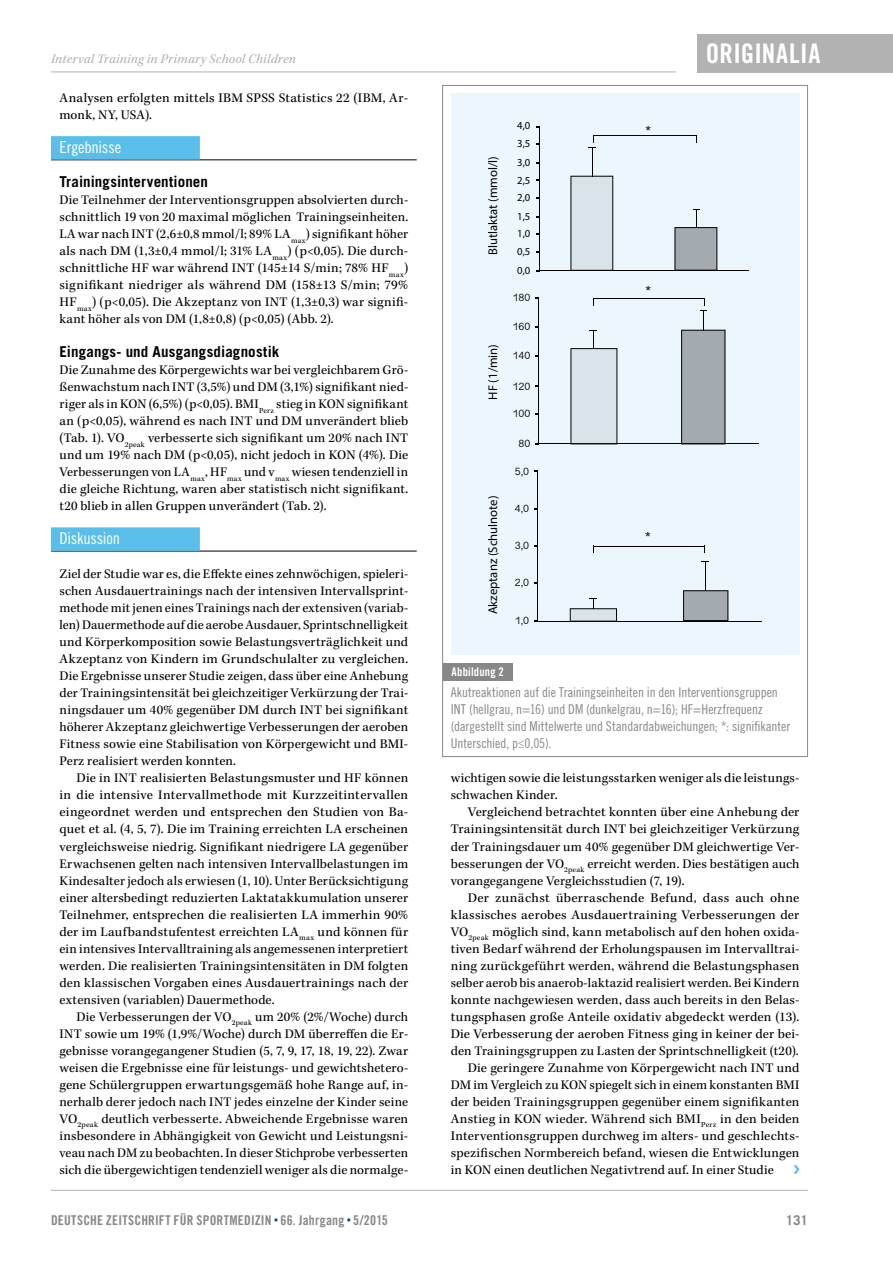
<style>
.page{position:relative;width:893px;height:1263px;background:#fff}
.page>*{position:absolute;margin:0;border:0;box-sizing:border-box;transform-origin:0 0}
.t1{font:27px "Trade Gothic LT Std Bd Cn 20";letter-spacing:.015em;color:#fff}
.t2{font:16.5px "Trade Gothic LT Std Cn 18";letter-spacing:-.01em;color:#fff}
.t3{font:700 15px "Trade Gothic LT Std";letter-spacing:.01em;color:#000}
.t4{font:13.5px/17px "Kepler Std";letter-spacing:.01em;color:#000;text-align:justify}
.t5{font:13.5px/17px "Trade Gothic LT Std Cn 18";letter-spacing:-.005em;color:#878787}
.t6{font:13.5px "Trade Gothic LT Std Bd Cn 20";letter-spacing:.015em;color:#878787}
.t7{font:italic 13.5px "Kepler Std";letter-spacing:.015em;color:#b3b2b2}
.t8{font:700 13.5px "Trade Gothic LT Std";color:#878787}
.t9{font:12.6px "Myriad Pro";color:#000}
.t10{font:12.6px "Myanmar Sangam MN";color:#000}
.t11{font:12px "Trade Gothic LT Std Bd Cn 20";letter-spacing:.015em;color:#fff}
.t12{font:10.8px "Myanmar Sangam MN";color:#000}
.t13{font:10.8px/17.9px "Myriad Pro";color:#000}
</style>
<div class="page">
<div style="left:697px;top:34px;width:196px;height:38px;background:#b3b2b2"></div>
<hr style="left:51px;top:72px;width:625px;height:1px;background:#b3b2b2">
<hr style="left:51px;top:1190px;width:757px;height:1px;background:#b3b2b2">
<svg style="left:793px;top:1165px;width:6px;height:9px"></svg>
<hr style="left:51px;top:159px;width:366px;height:1px;background:#000">
<div style="left:51px;top:136px;width:149px;height:24px;background:#59bee9"></div>
<hr style="left:51px;top:551px;width:366px;height:1px;background:#000">
<div style="left:51px;top:527px;width:149px;height:24px;background:#59bee9"></div>
<div style="left:443px;top:663px;width:69px;height:17px;background:#878787"></div>
<div style="left:451px;top:94px;width:348px;height:561px;background:#ebf6fd"></div>
<hr style="left:539px;top:270px;width:210px;height:1px;background:#000">
<hr style="left:539px;top:127px;width:1px;height:143px;background:#000">
<hr style="left:593px;top:135px;width:104px;height:1px;background:#000">
<hr style="left:538px;top:298px;width:1px;height:146px;background:#000">
<hr style="left:539px;top:443px;width:219px;height:1px;background:#000">
<hr style="left:593px;top:298px;width:112px;height:1px;background:#000">
<hr style="left:593px;top:546px;width:112px;height:1px;background:#000">
<hr style="left:538px;top:620px;width:224px;height:1px;background:#000">
<hr style="left:537px;top:471px;width:1px;height:150px;background:#000">
<svg style="left:570px;top:330px;width:47px;height:114px"></svg>
<svg style="left:570px;top:598px;width:47px;height:24px"></svg>
<svg style="left:570px;top:136px;width:43px;height:134px"></svg>
<svg style="left:674px;top:209px;width:43px;height:61px"></svg>
<svg style="left:681px;top:299px;width:44px;height:145px"></svg>
<svg style="left:683px;top:561px;width:45px;height:60px"></svg>
<p class="t7" style="left:51px;top:51px;width:246px">Interval Training in Primary School Children</p>
<p class="t4" style="left:60px;top:90px;width:350px">Analysen erfolgten mittels IBM SPSS Statistics 22 (IBM, Ar&shy;monk, NY, USA).</p>
<p class="t2" style="left:60px;top:137px;width:63px">Ergebnisse</p>
<p class="t3" style="left:60px;top:173px;width:150px">Trainingsinterventionen</p>
<p class="t4" style="left:60px;top:192px;width:350px">Die Teilnehmer der Interventionsgruppen absolvierten durch&shy;schnittlich 19 von 20 maximal möglichen Trainingseinheiten.<br>LA war nach INT (2,6±0,8 mmol/l; 89% LA<sub>max</sub>) signifikant höher als nach DM (1,3±0,4 mmol/l; 31% LA<sub>max</sub>) (p&lt;0,05). Die durch&shy;schnittliche HF war während INT (145±14 S/min; 78% HF<sub>max</sub>) signifikant niedriger als während DM (158±13 S/min; 79% HF<sub>max</sub>) (p&lt;0,05). Die Akzeptanz von INT (1,3±0,3) war signifi&shy;kant höher als von DM (1,8±0,8) (p&lt;0,05) (Abb. 2).</p>
<p class="t3" style="left:60px;top:343px;width:221px">Eingangs- und Ausgangsdiagnostik</p>
<p class="t4" style="left:60px;top:362px;width:350px">Die Zunahme des Körpergewichts war bei vergleichbarem Grö&shy;ßenwachstum nach INT (3,5%) und DM (3,1%) signifikant nied&shy;riger als in KON (6,5%) (p&lt;0,05). BMI<sub>Perz</sub> stieg in KON signifikant an (p&lt;0,05), während es nach INT und DM unverändert blieb (Tab. 1). VO<sub>2peak</sub> verbesserte sich signifikant um 20% nach INT und um 19% nach DM (p&lt;0,05), nicht jedoch in KON (4%). Die Verbesserungen von LA<sub>max</sub>, HF<sub>max</sub> und v<sub>max</sub> wiesen tendenziell in die gleiche Richtung, waren aber statistisch nicht signifikant. t20 blieb in allen Gruppen unverändert (Tab. 2).</p>
<p class="t2" style="left:60px;top:529px;width:62px">Diskussion</p>
<p class="t4" style="left:60px;top:566px;width:350px">Ziel der Studie war es, die Effekte eines zehnwöchigen, spieleri&shy;schen Ausdauertrainings nach der intensiven Intervallsprint&shy;methode mit jenen eines Trainings nach der extensiven (variab&shy;len) Dauermethode auf die aerobe Ausdauer, Sprintschnelligkeit und Körperkomposition sowie Belastungsverträglichkeit und Akzeptanz von Kindern im Grundschulalter zu vergleichen.<br>Die Ergebnisse unserer Studie zeigen, dass über eine Anhebung der Trainingsintensität bei gleichzeitiger Verkürzung der Trai&shy;ningsdauer um 40% gegenüber DM durch INT bei signifikant höherer Akzeptanz gleichwertige Verbesserungen der aeroben Fitness sowie eine Stabilisation von Körpergewicht und BMI-Perz realisiert werden konnten.</p>
<p class="t4" style="left:60px;top:770px;width:350px;text-indent:17px">Die in INT realisierten Belastungsmuster und HF können in die intensive Intervallmethode mit Kurzzeitintervallen eingeordnet werden und entsprechen den Studien von Ba&shy;quet et al. (4, 5, 7). Die im Training erreichten LA erscheinen vergleichsweise niedrig. Signifikant niedrigere LA gegenüber Erwachsenen gelten nach intensiven Intervallbelastungen im Kindesalter jedoch als erwiesen (1, 10). Unter Berücksichtigung einer altersbedingt reduzierten Laktatakkumulation unserer Teilnehmer, entsprechen die realisierten LA immerhin 90% der im Laufbandstufentest erreichten LA<sub>max</sub> und können für ein intensives Intervalltraining als angemessenen interpretiert werden. Die realisierten Trainingsintensitäten in DM folgten den klassischen Vorgaben eines Ausdauertrainings nach der extensiven (variablen) Dauermethode.</p>
<p class="t4" style="left:60px;top:1008px;width:350px;text-indent:17px">Die Verbesserungen der VO<sub>2peak</sub> um 20% (2%/Woche) durch INT sowie um 19% (1,9%/Woche) durch DM überreffen die Er&shy;gebnisse vorangegangener Studien (5, 7, 9, 17, 18, 19, 22). Zwar weisen die Ergebnisse eine für leistungs- und gewichtshetero&shy;gene Schülergruppen erwartungsgemäß hohe Range auf, in&shy;nerhalb derer jedoch nach INT jedes einzelne der Kinder seine VO<sub>2peak</sub> deutlich verbesserte. Abweichende Ergebnisse waren insbesondere in Abhängigkeit von Gewicht und Leistungsni&shy;veau nach DM zu beobachten. In dieser Stichprobe verbesserten sich die übergewichtigen tendenziell weniger als die normalge-</p>
<p class="t9" style="left:485px;top:255px;width:100px;rotate:-90deg">Blutlaktat (mmol/l)</p>
<p class="t9" style="left:485px;top:400px;width:57px;rotate:-90deg">HF (1/min)</p>
<p class="t9" style="left:485px;top:614px;width:120px;rotate:-90deg">Akzeptanz (Schulnote)</p>
<p class="t13" style="left:517px;top:117px;width:15px">4,0<br>3,5</p>
<p class="t13" style="left:517px;top:153px;width:15px;text-align:justify">3,0<br>2,5<br>2,0</p>
<p class="t13" style="left:517px;top:208px;width:15px;line-height:16.8px">1,5<br>1,0</p>
<p class="t13" style="left:517px;top:242px;width:15px;line-height:19.2px">0,5<br>0,0</p>
<p class="t12" style="left:512px;top:290px;width:20px">180</p>
<p class="t12" style="left:512px;top:319px;width:20px">160</p>
<p class="t12" style="left:512px;top:348px;width:20px">140</p>
<p class="t12" style="left:512px;top:379px;width:20px">120</p>
<p class="t12" style="left:512px;top:406px;width:20px">100</p>
<p class="t12" style="left:519px;top:436px;width:14px">80</p>
<p class="t12" style="left:515px;top:464px;width:16px">5,0</p>
<p class="t12" style="left:515px;top:501px;width:16px">4,0</p>
<p class="t12" style="left:515px;top:538px;width:16px">3,0</p>
<p class="t12" style="left:515px;top:575px;width:16px">2,0</p>
<p class="t12" style="left:515px;top:613px;width:16px">1,0</p>
<p class="t10" style="left:645px;top:122px;width:8px">*</p>
<h1 class="t1" style="left:706px;top:37px;width:116px">Originalia</h1>
<p class="t10" style="left:645px;top:282px;width:8px">*</p>
<p class="t10" style="left:645px;top:528px;width:8px">*</p>
<p class="t11" style="left:451px;top:665px;width:54px">Abbildung 2</p>
<p class="t5" style="left:451px;top:684px;width:341px">Akutreaktionen auf die Trainingseinheiten in den Interventionsgruppen INT (hellgrau, n=16) und DM (dunkelgrau, n=16); HF=Herzfrequenz (dargestellt sind Mittelwerte und Standardabweichungen; *: signifikanter Unterschied, p≤0,05).</p>
<p class="t4" style="left:451px;top:770px;width:350px">wichtigen sowie die leistungsstarken weniger als die leistungs&shy;schwachen Kinder.</p>
<p class="t4" style="left:451px;top:804px;width:350px;text-indent:17px">Vergleichend betrachtet konnten über eine Anhebung der Trainingsintensität durch INT bei gleichzeitiger Verkürzung der Trainingsdauer um 40% gegenüber DM gleichwertige Ver&shy;besserungen der VO<sub>2peak</sub> erreicht werden. Dies bestätigen auch vorangegangene Vergleichsstudien (7, 19).</p>
<p class="t4" style="left:468px;top:889px;width:333px">Der zunächst überraschende Befund, dass auch ohne</p>
<p class="t4" style="left:451px;top:906px;width:350px">klassisches aerobes Ausdauertraining Verbesserungen der</p>
<p class="t4" style="left:451px;top:923px;width:350px">VO<sub>2peak</sub> möglich sind, kann metabolisch auf den hohen oxida-</p>
<p class="t4" style="left:451px;top:940px;width:350px">tiven Bedarf während der Erholungspausen im Intervalltrai-</p>
<p class="t4" style="left:451px;top:957px;width:350px">ning zurückgeführt werden, während die Belastungsphasen</p>
<p class="t4" style="left:451px;top:974px;width:350px">selber aerob bis anaerob-laktazid realisiert werden. Bei Kindern</p>
<p class="t4" style="left:451px;top:991px;width:350px">konnte nachgewiesen werden, dass auch bereits in den Belas-</p>
<p class="t4" style="left:451px;top:1008px;width:350px">tungsphasen große Anteile oxidativ abgedeckt werden (13).</p>
<p class="t4" style="left:451px;top:1025px;width:350px">Die Verbesserung der aeroben Fitness ging in keiner der bei-</p>
<p class="t4" style="left:451px;top:1042px;width:349px">den Trainingsgruppen zu Lasten der Sprintschnelligkeit (t20).</p>
<p class="t4" style="left:468px;top:1059px;width:333px">Die geringere Zunahme von Körpergewicht nach INT und</p>
<p class="t4" style="left:451px;top:1076px;width:350px">DM im Vergleich zu KON spiegelt sich in einem konstanten BMI</p>
<p class="t4" style="left:451px;top:1093px;width:350px">der beiden Trainingsgruppen gegenüber einem signifikanten</p>
<p class="t4" style="left:451px;top:1110px;width:350px">Anstieg in KON wieder. Während sich BMI<sub>Perz</sub> in den beiden</p>
<p class="t4" style="left:451px;top:1127px;width:350px">Interventionsgruppen durchweg im alters- und geschlechts-</p>
<p class="t4" style="left:451px;top:1144px;width:350px">spezifischen Normbereich befand, wiesen die Entwicklungen</p>
<p class="t4" style="left:451px;top:1161px;width:325px">in KON einen deutlichen Negativtrend auf. In einer Studie</p>
<p class="t6" style="left:51px;top:1212px;width:338px">DEUTSCHE ZEITSCHRIFT FÜR SPORTMEDIZIN 66. Jahrgang 5/2015</p>
<p class="t8" style="left:786px;top:1211px;width:24px">131</p>
</div>
